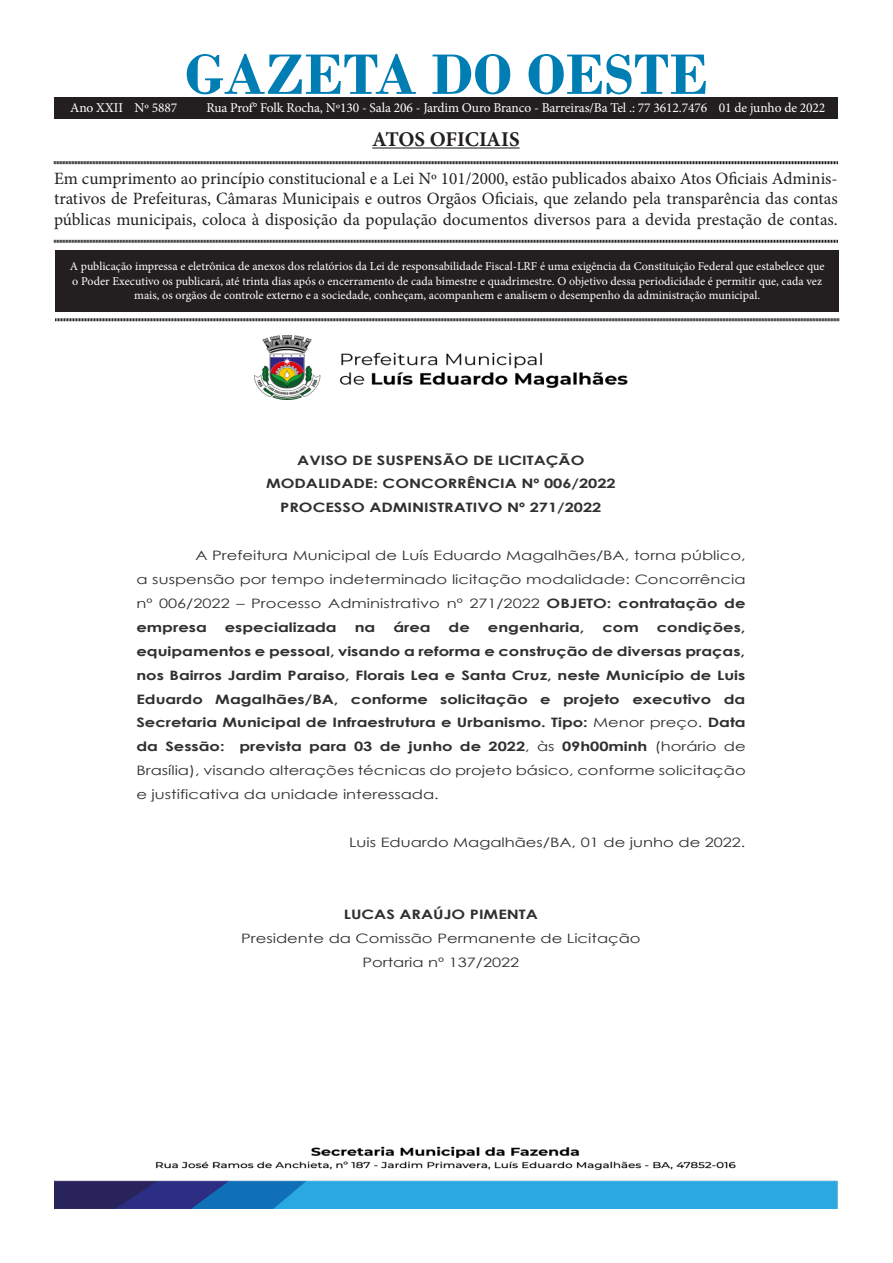
<style>
.page{position:relative;width:893px;height:1263px;background:#fff}
.page>*{position:absolute;margin:0;border:0;box-sizing:border-box;transform-origin:0 0}
.t1{font:700 60px "Bodoni";color:#007eb4}
.t2{font:700 21px "Minion Pro";letter-spacing:-.005em;color:#231f20}
.t3{font:17.25px/20.7px "Minion Pro";color:#231f20;text-align:justify}
.t4{font:13.5px "Minion Pro";letter-spacing:-.01em;color:#fff}
.t5{font:700 13.05px/23.9px "Century Gothic";color:#312f30;text-align:center;scale:1.26 1}
.t6{font:13.05px/23.9px "Century Gothic";color:#312f30;text-align:justify;scale:1.26 1}
.t7{font:12px/14.4px "Minion Pro";color:#fff;text-align:center}
.s1{font-weight:700}
.s2{font-weight:400}
</style>
<div class="page">
<div style="left:55px;top:250px;width:784px;height:61px;background:#231f20"></div>
<hr style="left:372px;top:147px;width:148px;height:2px;background:#231f20">
<svg style="left:54px;top:161px;width:784px;height:4px;background:#908e8e"></svg>
<svg style="left:54px;top:239px;width:784px;height:4px;background:#908e8e"></svg>
<svg style="left:55px;top:318px;width:784px;height:4px;background:#908e8e"></svg>
<div style="left:54px;top:98px;width:784px;height:20px;background:#231f20"></div>
<img style="left:254px;top:335px;width:374px;height:65px">
<img style="left:54px;top:1146px;width:784px;height:63px">
<p class="t1" style="left:185px;top:39px;width:525px">GAZETA DO OESTE</p>
<p class="t2" style="left:372px;top:124px;width:149px">ATOS OFICIAIS</p>
<p class="t3" style="left:54px;top:168px;width:785px">Em cumprimento ao princípio constitucional e a Lei Nº 101/2000, estão publicados abaixo Atos Oficiais Adminis&shy;trativos de Prefeituras, Câmaras Municipais e outros Orgãos Oficiais, que zelando pela transparência das contas públicas municipais, coloca à disposição da população documentos diversos para a devida prestação de contas.</p>
<p class="t7" style="left:70px;top:259px;width:756px">A publicação impressa e eletrônica de anexos dos relatórios da Lei de responsabilidade Fiscal-LRF é uma exigência da Constituição Federal que estabelece que o Poder Executivo os publicará, até trinta dias após o encerramento de cada bimestre e quadrimestre. O objetivo dessa periodicidade é permitir que, cada vez mais, os orgãos de controle externo e a sociedade, conheçam, acompanhem e analisem o desempenho da administração municipal.</p>
<p class="t4" style="left:70px;top:98px;width:109px">Ano XXII Nº 5887</p>
<p class="t4" style="left:206px;top:98px;width:620px">Rua Prof° Folk Rocha, Nº130 - Sala 206 - Jardim Ouro Branco - Barreiras/Ba Tel .: 77 3612.7476 01 de junho de 2022</p>
<p class="t5" style="left:266px;top:447px;width:279px">AVISO DE SUSPENSÃO DE LICITAÇÃO<br>MODALIDADE: CONCORRÊNCIA Nº 006/2022<br>PROCESSO ADMINISTRATIVO Nº 271/2022</p>
<p class="t6" style="left:136px;top:543px;width:485px;text-indent:59px">A Prefeitura Municipal de Luís Eduardo Magalhães/BA, torna público, a suspensão por tempo indeterminado licitação modalidade: Concorrência nº 006/2022 – Processo Administrativo nº 271/2022 <span class="s1">OBJETO: contratação de empresa</span></p>
<p class="t5" style="left:225px;top:615px;width:90px">especializada</p>
<p class="t5" style="left:355px;top:615px;width:18px">na</p>
<p class="t5" style="left:393px;top:615px;width:31px">área</p>
<p class="t5" style="left:449px;top:615px;width:18px">de</p>
<p class="t5" style="left:488px;top:615px;width:78px">engenharia,</p>
<p class="t5" style="left:602px;top:615px;width:30px">com</p>
<p class="t5" style="left:136px;top:615px;width:485px;text-align:justify;text-indent:520px">condições, equipamentos e pessoal, visando a reforma e construção de diversas praças, nos Bairros Jardim Paraiso, Florais Lea e Santa Cruz, neste Município de Luis Eduardo Magalhães/BA, conforme solicitação e projeto executivo da Secretaria Municipal de Infraestrutura e Urbanismo. Tipo: <span class="s2">Menor preço.</span> Data da Sessão: prevista para 03 de junho de 2022<span class="s2">, às</span> 09h00minh <span class="s2">(horário de Brasília), visando alterações técnicas do projeto básico, conforme solicitação e justificativa da unidade interessada.</span></p>
<p class="t6" style="left:349px;top:830px;width:316px">Luis Eduardo Magalhães/BA, 01 de junho de 2022.</p>
<p class="t6" style="left:241px;top:902px;width:319px;text-align:center"><span class="s1">LUCAS ARAÚJO PIMENTA<br></span>Presidente da Comissão Permanente de Licitação<br>Portaria nº 137/2022</p>
</div>
